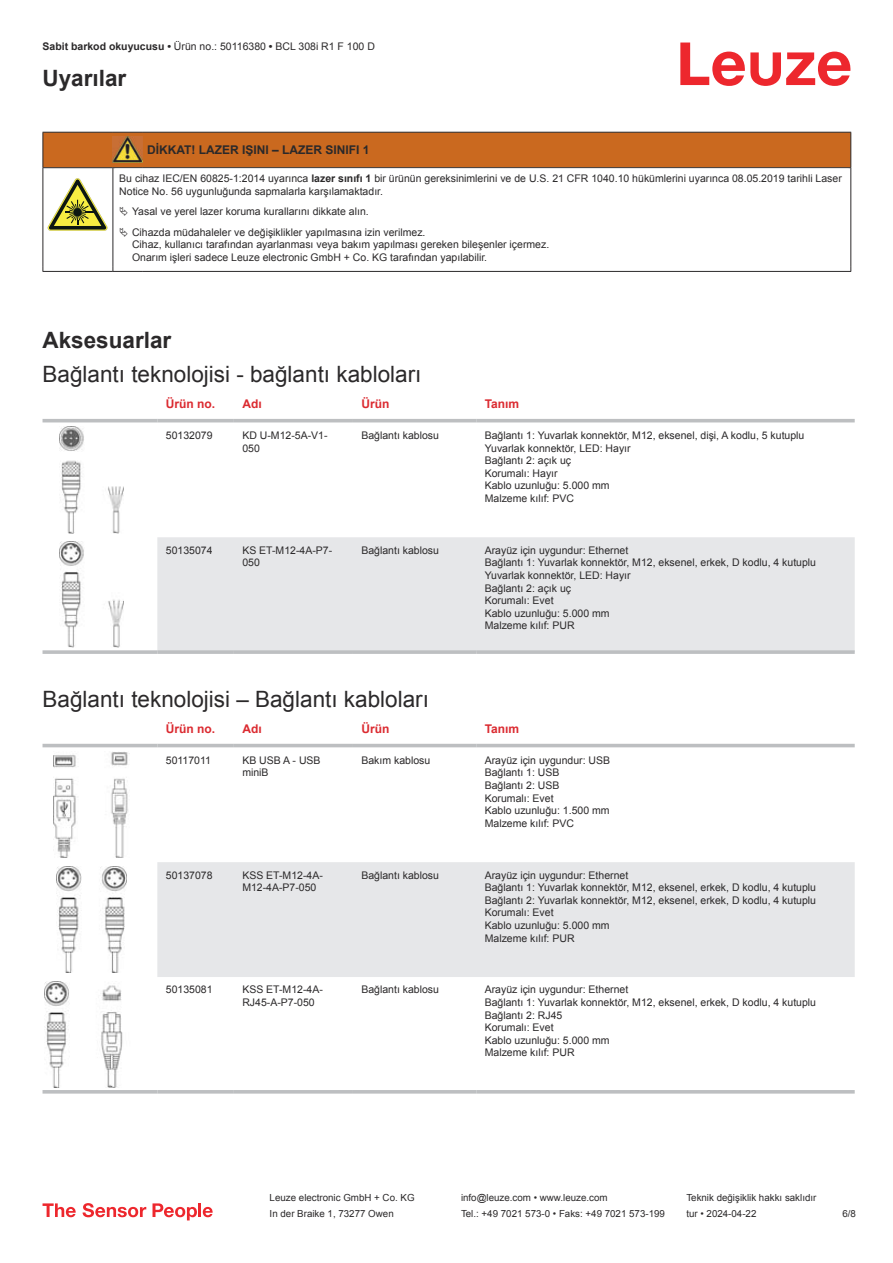
<style>
.page{position:relative;width:893px;height:1263px;background:#fff}
.page>*{position:absolute;margin:0;border:0;box-sizing:border-box;transform-origin:0 0}
.t1{font:22.5px "Arial";color:#2b292a}
.t2{font:700 22.5px "Arial";color:#2b292a}
.t3{font:700 12px "Arial";color:#db2a30}
.t4{font:700 12px "Arial";color:#2b292a}
.t5{font:10.5px/12.6px "Arial";color:#2b292a}
.t6{font:9.75px "Arial";color:#2b292a}
.s1{font-weight:700}
</style>
<div class="page">
<svg style="left:680px;top:43px;width:170px;height:43px"></svg>
<div style="left:157px;top:537px;width:698px;height:113px;background:#e6e7e9"></div>
<hr style="left:43px;top:419px;width:114px;height:3px;background:#bdbfc1">
<hr style="left:157px;top:419px;width:77px;height:3px;background:#bdbfc1">
<hr style="left:234px;top:419px;width:119px;height:3px;background:#bdbfc1">
<hr style="left:353px;top:419px;width:123px;height:3px;background:#bdbfc1">
<hr style="left:476px;top:419px;width:379px;height:3px;background:#bdbfc1">
<svg style="left:43px;top:650px;width:114px;height:4px"></svg>
<hr style="left:157px;top:650px;width:77px;height:4px;background:#bdbfc1">
<hr style="left:234px;top:650px;width:119px;height:4px;background:#bdbfc1">
<hr style="left:353px;top:650px;width:123px;height:4px;background:#bdbfc1">
<hr style="left:476px;top:650px;width:379px;height:4px;background:#bdbfc1">
<img style="left:59px;top:427px;width:65px;height:106px">
<img style="left:59px;top:541px;width:65px;height:107px">
<svg style="left:43px;top:743px;width:812px;height:351px"></svg>
<div style="left:157px;top:862px;width:698px;height:115px;background:#e6e7e9"></div>
<hr style="left:43px;top:744px;width:114px;height:3px;background:#bdbfc1">
<hr style="left:157px;top:744px;width:77px;height:3px;background:#bdbfc1">
<hr style="left:234px;top:744px;width:119px;height:3px;background:#bdbfc1">
<hr style="left:353px;top:744px;width:123px;height:3px;background:#bdbfc1">
<hr style="left:476px;top:744px;width:379px;height:3px;background:#bdbfc1">
<hr style="left:43px;top:1090px;width:114px;height:3px;background:#bdbfc1">
<hr style="left:157px;top:1090px;width:77px;height:3px;background:#bdbfc1">
<hr style="left:234px;top:1090px;width:119px;height:3px;background:#bdbfc1">
<hr style="left:353px;top:1090px;width:123px;height:3px;background:#bdbfc1">
<hr style="left:476px;top:1090px;width:379px;height:3px;background:#bdbfc1">
<img style="left:53px;top:752px;width:77px;height:106px">
<img style="left:56px;top:866px;width:70px;height:107px">
<img style="left:45px;top:981px;width:93px;height:106px">
<svg style="left:43px;top:1203px;width:33px;height:14px"></svg>
<svg style="left:83px;top:1203px;width:63px;height:14px"></svg>
<svg style="left:153px;top:1203px;width:44px;height:17px"></svg>
<hr style="left:198px;top:1203px;width:3px;height:14px;background:#ed272d">
<svg style="left:203px;top:1207px;width:10px;height:10px"></svg>
<div style="left:44px;top:133px;width:806px;height:34px;background:#ca691f"></div>
<svg style="left:44px;top:168px;width:806px;height:103px"></svg>
<hr style="left:43px;top:132px;width:70px;height:1px;background:#2b292a">
<hr style="left:43px;top:133px;width:1px;height:34px;background:#2b292a">
<hr style="left:43px;top:167px;width:70px;height:1px;background:#2b292a">
<hr style="left:113px;top:132px;width:30px;height:1px;background:#2b292a">
<hr style="left:113px;top:167px;width:30px;height:1px;background:#2b292a">
<hr style="left:143px;top:132px;width:708px;height:1px;background:#2b292a">
<hr style="left:850px;top:133px;width:1px;height:34px;background:#2b292a">
<hr style="left:143px;top:167px;width:708px;height:1px;background:#2b292a">
<hr style="left:43px;top:168px;width:1px;height:99px;background:#2b292a">
<hr style="left:113px;top:168px;width:1px;height:99px;background:#2b292a">
<hr style="left:850px;top:168px;width:1px;height:99px;background:#2b292a">
<hr style="left:43px;top:271px;width:70px;height:1px;background:#2b292a">
<hr style="left:113px;top:271px;width:30px;height:1px;background:#2b292a">
<hr style="left:143px;top:271px;width:708px;height:1px;background:#2b292a">
<img style="left:113px;top:136px;width:30px;height:27px">
<svg style="left:47px;top:178px;width:60px;height:53px"></svg>
<svg style="left:115px;top:169px;width:734px;height:98px"></svg>
<svg style="left:120px;top:207px;width:8px;height:9px"></svg>
<svg style="left:120px;top:227px;width:8px;height:10px"></svg>
<p class="t5" style="left:43px;top:41px;width:334px"><span class="s1">Sabit barkod okuyucusu •</span> Ürün no.: 50116380 <span class="s1">•</span> BCL 308i R1 F 100 D</p>
<h1 class="t2" style="left:43px;top:63px;width:85px">Uyarılar</h1>
<p class="t4" style="left:147px;top:141px;width:224px">DİKKAT! LAZER IŞINI – LAZER SINIFI 1</p>
<p class="t5" style="left:119px;top:172px;width:724px">Bu cihaz IEC/EN 60825-1:2014 uyarınca <span class="s1">lazer sınıfı 1</span> bir ürünün gereksinimlerini ve de U.S. 21 CFR 1040.10 hükümlerini uyarınca 08.05.2019 tarihli Laser<br>Notice No. 56 uygunluğunda sapmalarla karşılamaktadır.</p>
<p class="t5" style="left:132px;top:201px;width:295px;line-height:20.2px">Yasal ve yerel lazer koruma kurallarını dikkate alın.<br>Cihazda müdahaleler ve değişiklikler yapılmasına izin verilmez.</p>
<p class="t5" style="left:132px;top:238px;width:419px">Cihaz, kullanıcı tarafından ayarlanması veya bakım yapılması gereken bileşenler içermez.<br>Onarım işleri sadece Leuze electronic GmbH + Co. KG tarafından yapılabilir.</p>
<h1 class="t2" style="left:43px;top:332px;width:130px">Aksesuarlar</h1>
<h1 class="t1" style="left:43px;top:358px;width:380px">Bağlantı teknolojisi - bağlantı kabloları</h1>
<p class="t3" style="left:166px;top:395px;width:51px">Ürün no.</p>
<p class="t3" style="left:242px;top:395px;width:21px">Adı</p>
<p class="t3" style="left:361px;top:399px;width:29px">Ürün</p>
<p class="t3" style="left:485px;top:395px;width:36px">Tanım</p>
<p class="t5" style="left:166px;top:429px;width:48px">50132079</p>
<p class="t5" style="left:242px;top:430px;width:87px">KD U-M12-5A-V1-<br>050</p>
<p class="t5" style="left:361px;top:429px;width:79px">Bağlantı kablosu</p>
<p class="t5" style="left:485px;top:429px;width:321px">Bağlantı 1: Yuvarlak konnektör, M12, eksenel, dişi, A kodlu, 5 kutuplu<br>Yuvarlak konnektör, LED: Hayır<br>Bağlantı 2: açık uç<br>Korumalı: Hayır<br>Kablo uzunluğu: 5.000 mm<br>Malzeme kılıf: PVC</p>
<p class="t5" style="left:166px;top:544px;width:48px">50135074</p>
<p class="t5" style="left:242px;top:544px;width:91px">KS ET-M12-4A-P7-<br>050</p>
<p class="t5" style="left:361px;top:544px;width:79px">Bağlantı kablosu</p>
<p class="t5" style="left:485px;top:544px;width:333px">Arayüz için uygundur: Ethernet<br>Bağlantı 1: Yuvarlak konnektör, M12, eksenel, erkek, D kodlu, 4 kutuplu<br>Yuvarlak konnektör, LED: Hayır<br>Bağlantı 2: açık uç<br>Korumalı: Evet<br>Kablo uzunluğu: 5.000 mm<br>Malzeme kılıf: PUR</p>
<h1 class="t1" style="left:43px;top:683px;width:388px">Bağlantı teknolojisi – Bağlantı kabloları</h1>
<p class="t3" style="left:166px;top:720px;width:51px">Ürün no.</p>
<p class="t3" style="left:242px;top:720px;width:21px">Adı</p>
<p class="t3" style="left:361px;top:724px;width:29px">Ürün</p>
<p class="t3" style="left:485px;top:720px;width:36px">Tanım</p>
<p class="t5" style="left:166px;top:755px;width:47px">50117011</p>
<p class="t5" style="left:242px;top:754px;width:80px">KB USB A - USB miniB</p>
<p class="t5" style="left:361px;top:754px;width:70px">Bakım kablosu</p>
<p class="t5" style="left:485px;top:754px;width:127px">Arayüz için uygundur: USB<br>Bağlantı 1: USB<br>Bağlantı 2: USB<br>Korumalı: Evet<br>Kablo uzunluğu: 1.500 mm<br>Malzeme kılıf: PVC</p>
<p class="t5" style="left:166px;top:869px;width:48px">50137078</p>
<p class="t5" style="left:242px;top:868px;width:82px">KSS ET-M12-4A-<br>M12-4A-P7-050</p>
<p class="t5" style="left:361px;top:868px;width:79px">Bağlantı kablosu</p>
<p class="t5" style="left:485px;top:868px;width:333px">Arayüz için uygundur: Ethernet<br>Bağlantı 1: Yuvarlak konnektör, M12, eksenel, erkek, D kodlu, 4 kutuplu Bağlantı 2: Yuvarlak konnektör, M12, eksenel, erkek, D kodlu, 4 kutuplu Korumalı: Evet<br>Kablo uzunluğu: 5.000 mm<br>Malzeme kılıf: PUR</p>
<p class="t5" style="left:166px;top:984px;width:48px">50135081</p>
<p class="t5" style="left:242px;top:983px;width:82px">KSS ET-M12-4A-<br>RJ45-A-P7-050</p>
<p class="t5" style="left:361px;top:983px;width:79px">Bağlantı kablosu</p>
<p class="t5" style="left:485px;top:983px;width:333px">Arayüz için uygundur: Ethernet<br>Bağlantı 1: Yuvarlak konnektör, M12, eksenel, erkek, D kodlu, 4 kutuplu<br>Bağlantı 2: RJ45<br>Korumalı: Evet<br>Kablo uzunluğu: 5.000 mm<br>Malzeme kılıf: PUR</p>
<p class="t6" style="left:270px;top:1191px;width:146px">Leuze electronic GmbH + Co. KG</p>
<p class="t6" style="left:461px;top:1191px;width:148px">info@leuze.com • www.leuze.com</p>
<p class="t6" style="left:686px;top:1191px;width:132px">Teknik değişiklik hakkı saklıdır</p>
<p class="t6" style="left:270px;top:1207px;width:126px">In der Braike 1, 73277 Owen</p>
<p class="t6" style="left:461px;top:1207px;width:205px">Tel.: +49 7021 573-0 • Faks: +49 7021 573-199</p>
<p class="t6" style="left:686px;top:1207px;width:72px">tur • 2024-04-22</p>
<p class="t6" style="left:842px;top:1210px;width:15px">6 /8</p>
</div>
